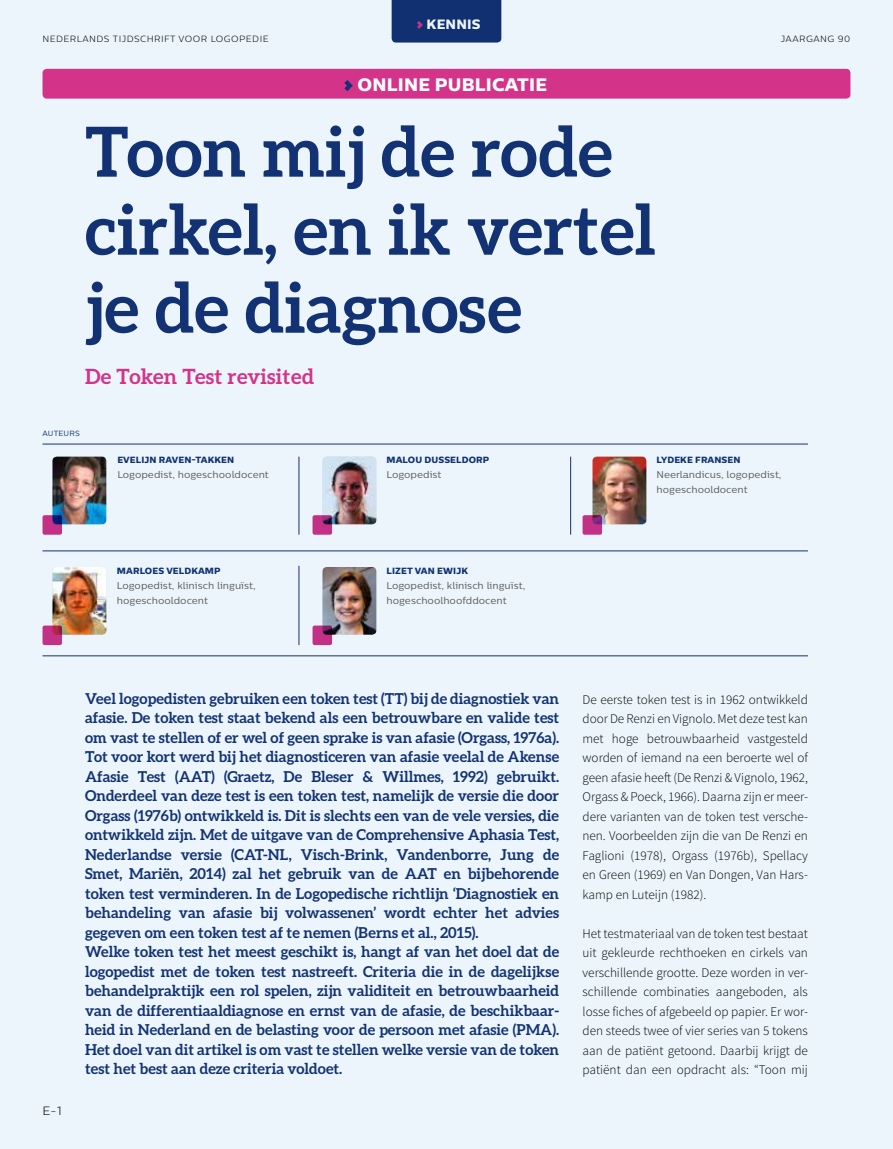
<style>
.page{position:relative;width:893px;height:1149px;background:#fff}
.page>*{position:absolute;margin:0;border:0;box-sizing:border-box;transform-origin:0 0}
.t1{font:700 69px/78px "Aleo";color:#123274}
.t2{font:700 21px "Aleo";letter-spacing:.01em;color:#d4338a}
.t3{font:18px "Centrale Sans Pro X Bold";letter-spacing:.01em;color:#fff}
.t4{font:700 15px/19.5px "Aleo";color:#123274}
.t5{font:13.5px "Centrale Sans Pro X Bold";letter-spacing:.01em;color:#fff}
.t6{font:300 13.2px/19.5px "Source Sans Pro";color:#000;text-align:justify}
.t7{font:300 12px "Centrale Sans Pro";color:#000}
.t8{font:9.75px/15px "Centrale Sans Pro";color:#5b5755}
.t9{font:9px "Centrale Sans Pro X Bold";letter-spacing:.01em;color:#123274}
.t10{font:300 9px "Centrale Sans Pro";letter-spacing:.05em;color:#000}
.t11{font:7.5px "Centrale Sans Pro";letter-spacing:.02em;color:#123274}
</style>
<div class="page">
<div style="left:0;top:0;width:893px;height:1148px;background:#ebf5fb"></div>
<div style="left:43px;top:69px;width:807px;height:30px;background:#d4338a;border-radius:4px"></div>
<svg style="left:344px;top:80px;width:9px;height:11px"></svg>
<hr style="left:43px;top:443px;width:765px;height:1px;background:#123274">
<hr style="left:43px;top:655px;width:765px;height:1px;background:#123274">
<hr style="left:43px;top:550px;width:765px;height:1px;background:#123274">
<img style="left:53px;top:456px;width:53px;height:68px">
<svg style="left:43px;top:515px;width:19px;height:19px"></svg>
<img style="left:323px;top:456px;width:53px;height:68px">
<svg style="left:313px;top:515px;width:19px;height:19px"></svg>
<img style="left:593px;top:456px;width:53px;height:68px">
<svg style="left:583px;top:515px;width:19px;height:19px"></svg>
<img style="left:53px;top:567px;width:53px;height:67px">
<svg style="left:43px;top:625px;width:19px;height:20px"></svg>
<hr style="left:570px;top:456px;width:1px;height:78px;background:#123274">
<hr style="left:299px;top:456px;width:1px;height:78px;background:#123274">
<img style="left:323px;top:567px;width:53px;height:67px">
<svg style="left:313px;top:625px;width:19px;height:20px"></svg>
<hr style="left:299px;top:565px;width:1px;height:80px;background:#123274">
<p class="t5" style="left:427px;top:16px;width:55px">KENNIS</p>
<p class="t10" style="left:43px;top:33px;width:228px">NEDERLANDS TIJDSCHRIFT VOOR LOGOPEDIE</p>
<p class="t10" style="left:781px;top:33px;width:71px">JAARGANG 90</p>
<p class="t3" style="left:358px;top:73px;width:191px">ONLINE PUBLICATIE</p>
<h1 class="t1" style="left:85px;top:111px;width:572px">Toon mij de rode cirkel, en ik vertel je de diagnose</h1>
<h2 class="t2" style="left:85px;top:364px;width:231px">De Token Test revisited</h2>
<p class="t11" style="left:43px;top:428px;width:39px">AUTEURS</p>
<p class="t9" style="left:117px;top:454px;width:118px">EVELIJN RAVEN-TAKKEN</p>
<p class="t8" style="left:117px;top:467px;width:153px">Logopedist, hogeschooldocent</p>
<p class="t9" style="left:117px;top:564px;width:105px">MARLOES VELDKAMP</p>
<p class="t8" style="left:117px;top:577px;width:140px">Logopedist, klinisch linguïst, hogeschooldocent</p>
<p class="t9" style="left:387px;top:454px;width:104px">MALOU DUSSELDORP</p>
<p class="t8" style="left:387px;top:467px;width:57px">Logopedist</p>
<p class="t9" style="left:387px;top:564px;width:83px">LIZET VAN EWIJK</p>
<p class="t8" style="left:387px;top:577px;width:140px">Logopedist, klinisch linguïst, hogeschoolhoofddocent</p>
<p class="t9" style="left:657px;top:454px;width:85px">LYDEKE FRANSEN</p>
<p class="t8" style="left:657px;top:467px;width:126px">Neerlandicus, logopedist, hogeschooldocent</p>
<p class="t7" style="left:43px;top:1103px;width:21px">E-1</p>
<p class="t4" style="left:85px;top:688px;width:476px">Veel logopedisten gebruiken een token test (TT) bij de diagnostiek van afasie. De token test staat bekend als een betrouwbare en valide test om vast te stellen of er wel of geen sprake is van afasie (Orgass, 1976a).<br>Tot voor kort werd bij het diagnosticeren van afasie veelal de Akense Afasie Test (AAT) (Graetz, De Bleser &amp; Willmes, 1992) gebruikt.<br>Onderdeel van deze test is een token test, namelijk de versie die door Orgass (1976b) ontwikkeld is. Dit is slechts een van de vele versies, die ontwikkeld zijn. Met de uitgave van de Comprehensive Aphasia Test, Nederlandse versie (CAT-NL, Visch-Brink, Vandenborre, Jung de Smet, Mariën, 2014) zal het gebruik van de AAT en bijbehorende token test verminderen. In de Logopedische richtlijn ‘Diagnostiek en behandeling van afasie bij volwassenen’ wordt echter het advies gegeven om een token test af te nemen (Berns et al., 2015).<br>Welke token test het meest geschikt is, hangt af van het doel dat de logopedist met de token test nastreeft. Criteria die in de dagelijkse behandelpraktijk een rol spelen, zijn validiteit en betrouwbaarheid van de differentiaaldiagnose en ernst van de afasie, de beschikbaar&shy;heid in Nederland en de belasting voor de persoon met afasie (PMA).<br>Het doel van dit artikel is om vast te stellen welke versie van de token test het best aan deze criteria voldoet.</p>
<p class="t6" style="left:583px;top:689px;width:227px">De eerste token test is in 1962 ontwikkeld door De Renzi en Vignolo. Met deze test kan met hoge betrouwbaarheid vastgesteld worden of iemand na een beroerte wel of geen afasie heeft (De Renzi &amp; Vignolo, 1962, Orgass &amp; Poeck, 1966). Daarna zijn er meer&shy;dere varianten van de token test versche&shy;nen. Voorbeelden zijn die van De Renzi en Faglioni (1978), Orgass (1976b), Spellacy en Green (1969) en Van Dongen, Van Hars&shy;kamp en Luteijn (1982).</p>
<p class="t6" style="left:583px;top:923px;width:227px">Het testmateriaal van de token test bestaat uit gekleurde rechthoeken en cirkels van verschillende grootte. Deze worden in ver&shy;schillende combinaties aangeboden, als losse fiches of afgebeeld op papier. Er wor&shy;den steeds twee of vier series van 5 tokens aan de patiënt getoond. Daarbij krijgt de patiënt dan een opdracht als: “Toon mij</p>
</div>
